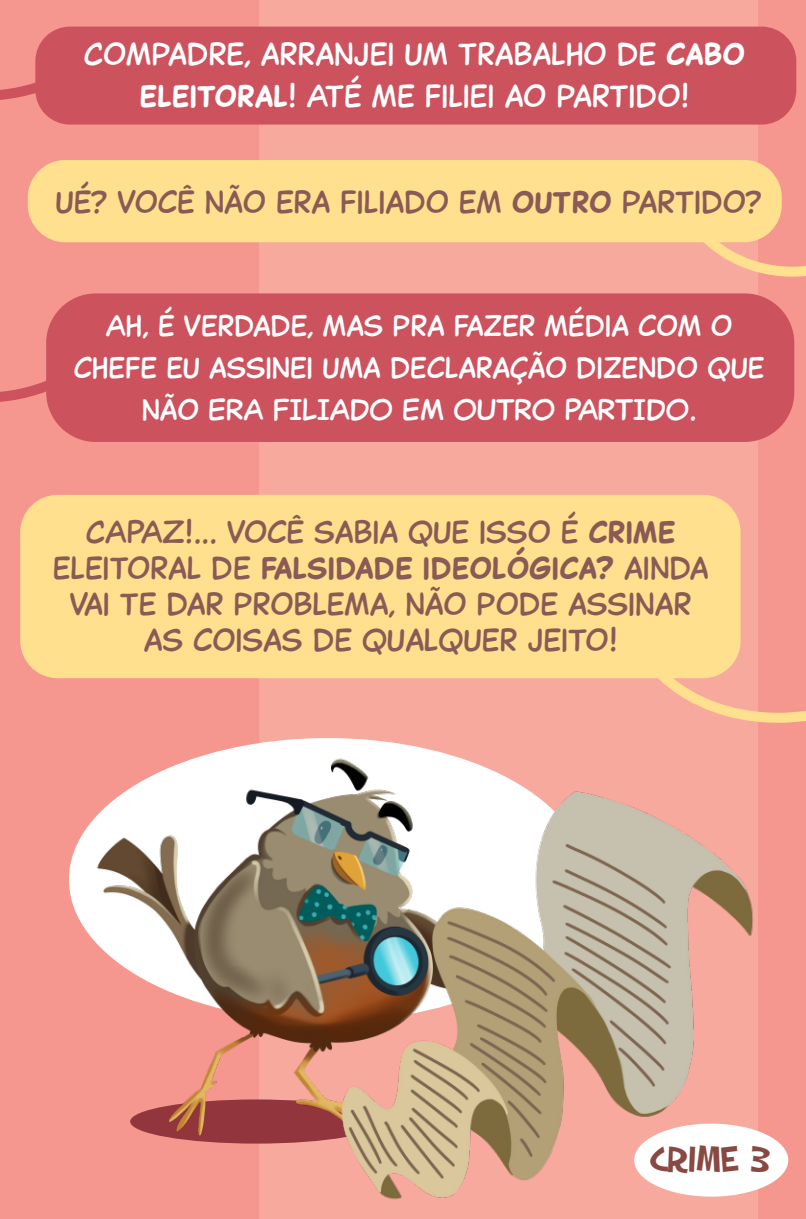
<style>
.page{position:relative;width:806px;height:1219px;background:#fff}
.page>*{position:absolute;margin:0;border:0;box-sizing:border-box;transform-origin:0 0}
.t1{font:38px "SF Slapstick Comic";color:#884943}
.t2{font:30px/36.2px "Captain Comic";color:#8a5a56;text-align:center}
.t3{font:30px/42px "Captain Comic";color:#fff;text-align:center}
.t4{font:28px/42px "Captain Comic";color:#fff;text-align:center}
.s1{font-weight:700}
</style>
<div class="page">
<div style="left:0;top:0;width:805px;height:1219px;background:#f5978e"></div>
<div style="left:259px;top:0;width:498px;height:1219px;background:#f8a99d"></div>
<div style="left:35px;top:27px;width:760px;height:98px;background:#cc535e;border-radius:34px"></div>
<div style="left:28px;top:160px;width:753px;height:82px;background:#fee08e;border-radius:37px"></div>
<div style="left:69px;top:738px;width:517px;height:283px;background:#fff;border-radius:50%"></div>
<img style="left:77px;top:754px;width:680px;height:446px">
<div style="left:20px;top:495px;width:720px;height:183px;background:#fee08e;border-radius:37px"></div>
<svg style="left:674px;top:204px;width:131px;height:85px"></svg>
<svg style="left:0;top:381px;width:47px;height:21px"></svg>
<div style="left:46px;top:293px;width:747px;height:149px;background:#cc535e;border-radius:49px"></div>
<svg style="left:0;top:59px;width:59px;height:64px"></svg>
<svg style="left:637px;top:651px;width:168px;height:83px"></svg>
<div style="left:633px;top:1124px;width:154px;height:73px;background:#fff;border-radius:50%"></div>
<p class="t3" style="left:84px;top:32px;width:662px">COMPADRE, ARRANJEI UM TRABALHO DE <span class="s1">CABO<br>ELEITORAL</span>! ATÉ ME FILIEI AO PARTIDO!</p>
<p class="t2" style="left:55px;top:183px;width:707px">UÉ? VOCÊ NÃO ERA FILIADO EM <span class="s1">OUTRO</span> PARTIDO?</p>
<p class="t4" style="left:74px;top:304px;width:691px">AH, É VERDADE, MAS PRA FAZER MÉDIA COM O<br>CHEFE EU ASSINEI UMA DECLARAÇÃO DIZENDO QUE<br>NÃO ERA FILIADO EM OUTRO PARTIDO.</p>
<p class="t2" style="left:53px;top:513px;width:656px">CAPAZ!... VOCÊ SABIA QUE ISSO É <span class="s1">CRIME </span>ELEITORAL DE <span class="s1">FALSIDADE IDEOLÓGICA?</span> AINDA VAI TE DAR PROBLEMA, NÃO PODE ASSINAR AS COISAS DE QUALQUER JEITO!</p>
<p class="t1" style="left:649px;top:1136px;width:121px">CRIME 3</p>
</div>
